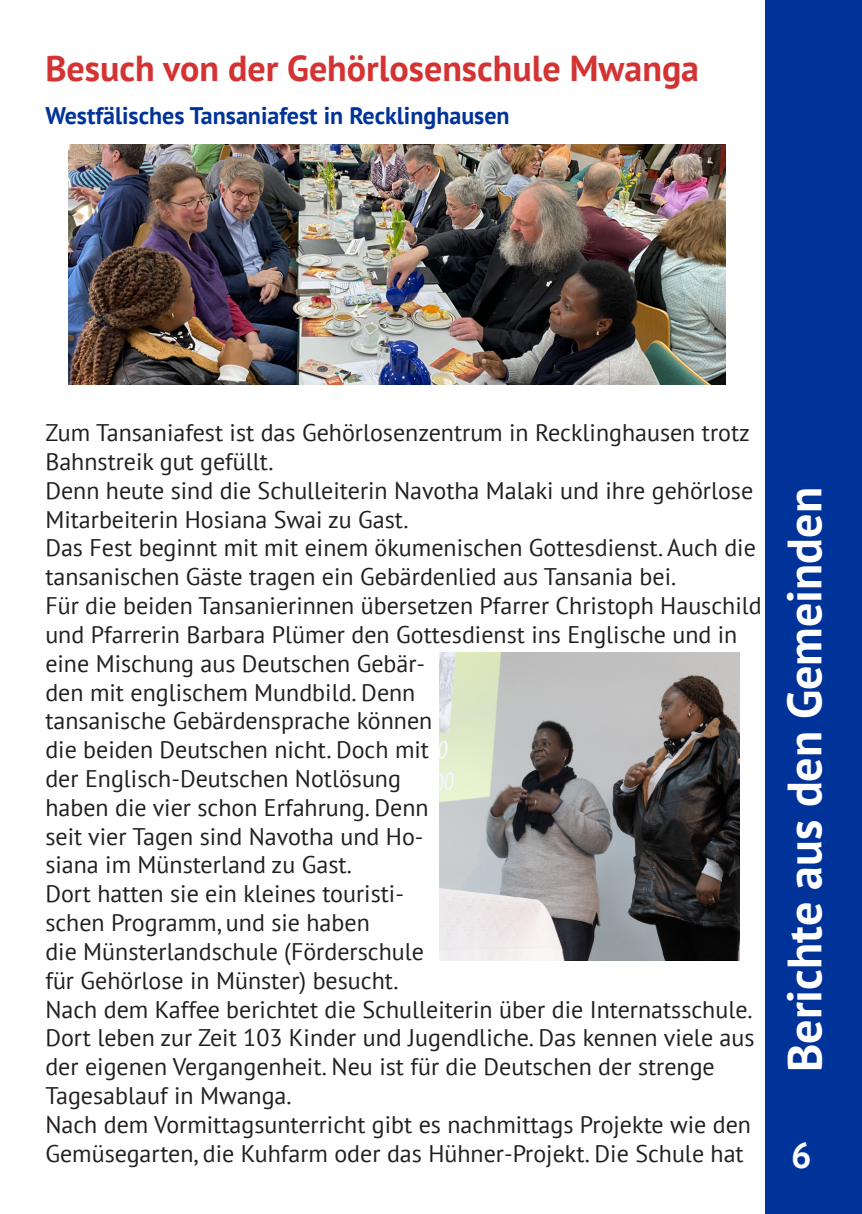
<style>
.page{position:relative;width:862px;height:1214px;background:#fff}
.page>*{position:absolute;margin:0;border:0;box-sizing:border-box;transform-origin:0 0}
.t1{font:700 48px "PT Sans";color:#fff}
.t2{font:700 36px "PT Sans";color:#d43333}
.t3{font:700 36px "PT Sans";color:#fff}
.t4{font:24px/28.8px "PT Sans";color:#231f20}
.t5{font:700 24px "PT Sans";color:#039}
</style>
<div class="page">
<div style="left:765px;top:0;width:97px;height:1213px;background:#039"></div>
<img style="left:68px;top:144px;width:658px;height:240px">
<img style="left:439px;top:653px;width:300px;height:307px">
<p class="t2" style="left:45px;top:44px;width:655px">Besuch von der Gehörlosenschule Mwanga</p>
<p class="t5" style="left:45px;top:100px;width:466px">Westfälisches Tansaniafest in Recklinghausen</p>
<p class="t4" style="left:45px;top:417px;width:706px">Zum Tansaniafest ist das Gehörlosenzentrum in Recklinghausen trotz<br>Bahnstreik gut gefüllt.</p>
<p class="t4" style="left:45px;top:475px;width:709px">Denn heute sind die Schulleiterin Navotha Malaki und ihre gehörlose<br>Mitarbeiterin Hosiana Swai zu Gast.</p>
<p class="t4" style="left:45px;top:533px;width:712px">Das Fest beginnt mit mit einem ökumenischen Gottesdienst. Auch die tansanischen Gäste tragen ein Gebärdenlied aus Tansania bei.</p>
<p class="t4" style="left:45px;top:590px;width:718px">Für die beiden Tansanierinnen übersetzen Pfarrer Christoph Hauschild und Pfarrerin Barbara Plümer den Gottesdienst ins Englische und in eine Mischung aus Deutschen Gebär-<br>den mit englischem Mundbild. Denn<br>tansanische Gebärdensprache können<br>die beiden Deutschen nicht. Doch mit<br>der Englisch-Deutschen Notlösung<br>haben die vier schon Erfahrung. Denn<br>seit vier Tagen sind Navotha und Ho-<br>siana im Münsterland zu Gast.</p>
<p class="t4" style="left:45px;top:878px;width:360px">Dort hatten sie ein kleines touristi&shy;schen Programm, und sie haben</p>
<p class="t4" style="left:45px;top:936px;width:380px">die Münsterlandschule (Förderschule für Gehörlose in Münster) besucht.</p>
<p class="t4" style="left:45px;top:993px;width:710px">Nach dem Kaffee berichtet die Schulleiterin über die Internatsschule.<br>Dort leben zur Zeit 103 Kinder und Jugendliche. Das kennen viele aus der eigenen Vergangenheit. Neu ist für die Deutschen der strenge Tagesablauf in Mwanga.</p>
<p class="t4" style="left:45px;top:1109px;width:707px">Nach dem Vormittagsunterricht gibt es nachmittags Projekte wie den<br>Gemüsegarten, die Kuhfarm oder das Hühner-Projekt. Die Schule hat</p>
<p class="t1" style="left:773px;top:1071px;width:586px;rotate:-90deg">Berichte aus den Gemeinden</p>
<p class="t3" style="left:791px;top:1131px;width:22px">6</p>
</div>
